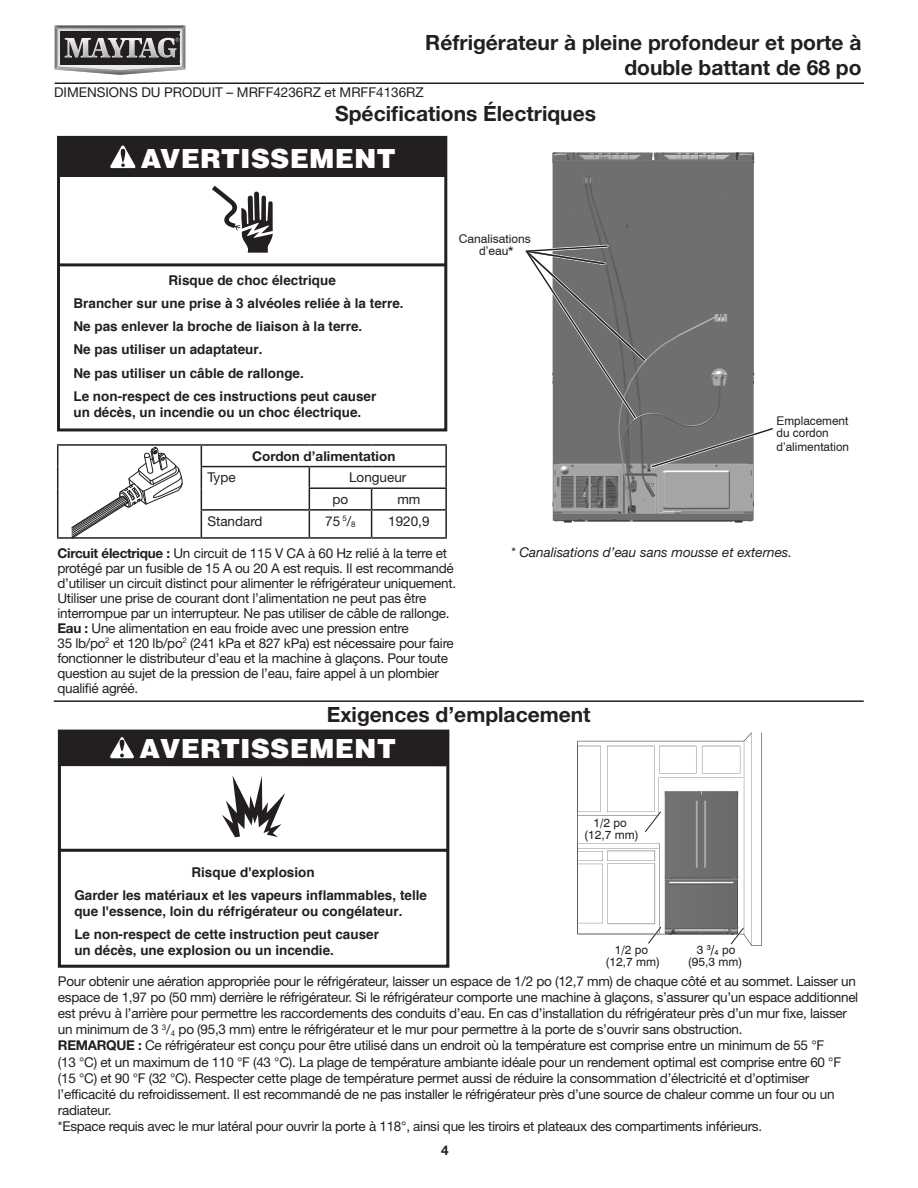
<style>
.page{position:relative;width:918px;height:1188px;background:#fff}
.page>*{position:absolute;margin:0;border:0;box-sizing:border-box;transform-origin:0 0}
.t1{font:900 27px "Helvetica";color:#fff}
.Paragraph_Heading{font:700 21px/25.2px "Helvetica Neue LT Std";color:#231f20;text-align:right}
.Paragraph_Style_1{font:13.5px/15px "Helvetica Neue LT Std";letter-spacing:-.02em;color:#231f20}
.t2{font:700 13.5px/23.2px "Helvetica";color:#231f20}
.WHP_2_Body_Text_Indent{font:13.5px "Helvetica Neue LT Std";color:#231f20}
.t3{font:italic 13.5px "Helvetica Neue LT Pro";color:#231f20}
.Table_header{font:700 13.5px "Helvetica Neue LT Std";color:#231f20}
.Paragraph_Style_1-2{font:13.5px "Helvetica Neue LT Std";color:#231f20}
.t4{font:12px/12.5px "Helvetica";color:#231f20;text-align:center}
.t5{font:12px/12.1px "Helvetica";color:#221f1f;text-align:center}
.s1{font-weight:700}
.s2{font-size:12.6px;color:#000}
</style>
<div class="page">
<hr style="left:55px;top:82px;width:809px;height:2px;background:#231f20">
<hr style="left:57px;top:444px;width:144px;height:2px;background:#231f20">
<hr style="left:201px;top:444px;width:108px;height:2px;background:#231f20">
<hr style="left:309px;top:444px;width:63px;height:2px;background:#231f20">
<hr style="left:372px;top:444px;width:75px;height:2px;background:#231f20">
<hr style="left:445px;top:446px;width:2px;height:20px;background:#231f20">
<hr style="left:201px;top:466px;width:108px;height:1px;background:#231f20">
<hr style="left:309px;top:466px;width:63px;height:1px;background:#231f20">
<hr style="left:372px;top:466px;width:75px;height:1px;background:#231f20">
<hr style="left:445px;top:467px;width:2px;height:20px;background:#231f20">
<hr style="left:309px;top:487px;width:63px;height:2px;background:#231f20">
<hr style="left:372px;top:487px;width:75px;height:2px;background:#231f20">
<hr style="left:445px;top:489px;width:2px;height:20px;background:#231f20">
<svg style="left:57px;top:446px;width:1px;height:91px"></svg>
<hr style="left:201px;top:509px;width:108px;height:2px;background:#231f20">
<svg style="left:201px;top:446px;width:1px;height:91px"></svg>
<hr style="left:309px;top:509px;width:63px;height:2px;background:#231f20">
<svg style="left:309px;top:467px;width:1px;height:70px"></svg>
<hr style="left:372px;top:509px;width:75px;height:2px;background:#231f20">
<svg style="left:371px;top:489px;width:1px;height:48px"></svg>
<hr style="left:445px;top:511px;width:2px;height:26px;background:#231f20">
<hr style="left:57px;top:537px;width:144px;height:2px;background:#231f20">
<hr style="left:201px;top:537px;width:108px;height:2px;background:#231f20">
<hr style="left:309px;top:537px;width:63px;height:2px;background:#231f20">
<hr style="left:372px;top:537px;width:75px;height:2px;background:#231f20">
<svg style="left:71px;top:447px;width:112px;height:91px"></svg>
<hr style="left:54px;top:700px;width:810px;height:2px;background:#231f20">
<hr style="left:59px;top:263px;width:387px;height:3px;background:#231f20">
<div style="left:58px;top:137px;width:388px;height:39px;background:#231f20"></div>
<svg style="left:110px;top:146px;width:26px;height:22px"></svg>
<div style="left:57px;top:136px;width:390px;height:295px;border:3px solid #231f20"></div>
<svg style="left:212px;top:186px;width:61px;height:67px"></svg>
<hr style="left:59px;top:849px;width:388px;height:3px;background:#231f20">
<div style="left:58px;top:730px;width:391px;height:238px;border:3px solid #231f20"></div>
<div style="left:60px;top:730px;width:388px;height:36px;background:#231f20"></div>
<svg style="left:110px;top:737px;width:24px;height:21px"></svg>
<svg style="left:222px;top:776px;width:63px;height:61px"></svg>
<svg style="left:55px;top:25px;width:130px;height:50px;background:#787778"></svg>
<img style="left:552px;top:152px;width:203px;height:371px">
<svg style="left:525px;top:243px;width:248px;height:227px"></svg>
<svg style="left:577px;top:733px;width:185px;height:213px"></svg>
<p class="Paragraph_Heading" style="left:425px;top:29px;width:438px">Réfrigérateur à pleine profondeur et porte à double battant de 68 po</p>
<p class="WHP_2_Body_Text_Indent" style="left:54px;top:84px;width:371px">DIMENSIONS DU PRODUIT – MRFF4236RZ et MRFF4136RZ</p>
<p class="Paragraph_Heading" style="left:335px;top:101px;width:262px">Spécifications Électriques</p>
<p class="t1" style="left:141px;top:142px;width:257px">AVERTISSEMENT</p>
<p class="t2" style="left:74px;top:267px;width:332px;text-indent:95px">Risque de choc électrique<br>Brancher sur une prise à 3 alvéoles reliée à la terre.<br>Ne pas enlever la broche de liaison à la terre.<br>Ne pas utiliser un adaptateur.<br>Ne pas utiliser un câble de rallonge.<br>Le non-respect de ces instructions peut causer</p>
<p class="t2" style="left:74px;top:399px;width:289px">un décès, un incendie ou un choc électrique.</p>
<p class="Table_header" style="left:252px;top:447px;width:145px">Cordon d’alimentation</p>
<p class="t4" style="left:459px;top:232px;width:74px">Canalisations d’eau*</p>
<p class="t4" style="left:777px;top:414px;width:73px;text-align:left">Emplacement du cordon</p>
<p class="t4" style="left:777px;top:441px;width:74px">d’alimentation</p>
<p class="Paragraph_Style_1" style="left:207px;top:470px;width:30px">Type</p>
<p class="Paragraph_Style_1-2" style="left:349px;top:469px;width:59px">Longueur</p>
<p class="Paragraph_Style_1" style="left:333px;top:491px;width:17px">po</p>
<p class="Paragraph_Style_1" style="left:397px;top:491px;width:25px">mm</p>
<p class="Paragraph_Style_1-2" style="left:207px;top:513px;width:57px">Standard</p>
<p class="Paragraph_Style_1" style="left:325px;top:513px;width:32px">75 <sup>5</sup>/<sub>8</sub></p>
<p class="Paragraph_Style_1" style="left:388px;top:513px;width:43px">1920,9</p>
<p class="Paragraph_Style_1" style="left:57px;top:545px;width:400px"><span class="s1">Circuit électrique :</span> Un circuit de 115 V CA à 60 Hz relié à la terre et protégé par un fusible de 15 A ou 20 A est requis. Il est recommandé d’utiliser un circuit distinct pour alimenter le réfrigérateur uniquement.<br>Utiliser une prise de courant dont l’alimentation ne peut pas être interrompue par un interrupteur. Ne pas utiliser de câble de rallonge.</p>
<p class="Paragraph_Style_1" style="left:57px;top:620px;width:398px"><span class="s1">Eau :</span> Une alimentation en eau froide avec une pression entre<br>35 lb/po<sup>2</sup> et 120 lb/po<sup>2</sup> (241 kPa et 827 kPa) est nécessaire pour faire fonctionner le distributeur d’eau et la machine à glaçons. Pour toute question au sujet de la pression de l’eau, faire appel à un plombier qualifié agréé.</p>
<p class="t3" style="left:511px;top:544px;width:283px">* Canalisations d’eau sans mousse et externes.</p>
<p class="Paragraph_Heading" style="left:327px;top:702px;width:265px">Exigences d’emplacement</p>
<p class="t1" style="left:140px;top:732px;width:258px">AVERTISSEMENT</p>
<p class="t2" style="left:74px;top:861px;width:354px;text-align:center">Risque d'explosion<br>Garder les matériaux et les vapeurs inflammables, telle</p>
<p class="t2" style="left:74px;top:900px;width:330px">que l'essence, loin du réfrigérateur ou congélateur.<br>Le non-respect de cette instruction peut causer</p>
<p class="t2" style="left:74px;top:939px;width:261px">un décès, une explosion ou un incendie.</p>
<p class="t5" style="left:584px;top:816px;width:56px">1/2 po (12,7 mm)</p>
<p class="t5" style="left:605px;top:944px;width:56px">1/2 po (12,7 mm)</p>
<p class="t5" style="left:688px;top:944px;width:56px">3 <sup>3</sup><span class="s2">/</span><sub>4</sub> po (95,3 mm)</p>
<p class="Paragraph_Style_1" style="left:58px;top:973px;width:802px;line-height:16.2px">Pour obtenir une aération appropriée pour le réfrigérateur, laisser un espace de 1/2 po (12,7 mm) de chaque côté et au sommet. Laisser un espace de 1,97 po (50 mm) derrière le réfrigérateur. Si le réfrigérateur comporte une machine à glaçons, s’assurer qu’un espace additionnel est prévu à l’arrière pour permettre les raccordements des conduits d’eau. En cas d’installation du réfrigérateur près d’un mur fixe, laisser un minimum de 3 <sup>3</sup>/<sub>4</sub> po (95,3 mm) entre le réfrigérateur et le mur pour permettre à la porte de s’ouvrir sans obstruction.</p>
<p class="Paragraph_Style_1" style="left:58px;top:1037px;width:785px;line-height:16.2px"><span class="s1">REMARQUE :</span> Ce réfrigérateur est conçu pour être utilisé dans un endroit où la température est comprise entre un minimum de 55 °F (13 °C) et un maximum de 110 °F (43 °C). La plage de température ambiante idéale pour un rendement optimal est comprise entre 60 °F (15 °C) et 90 °F (32 °C). Respecter cette plage de température permet aussi de réduire la consommation d’électricité et d’optimiser l’efficacité du refroidissement. Il est recommandé de ne pas installer le réfrigérateur près d’une source de chaleur comme un four ou un radiateur.</p>
<p class="Paragraph_Style_1" style="left:58px;top:1119px;width:706px">*Espace requis avec le mur latéral pour ouvrir la porte à 118°, ainsi que les tiroirs et plateaux des compartiments inférieurs.</p>
<p class="Table_header" style="left:441px;top:1142px;width:9px">4</p>
</div>
